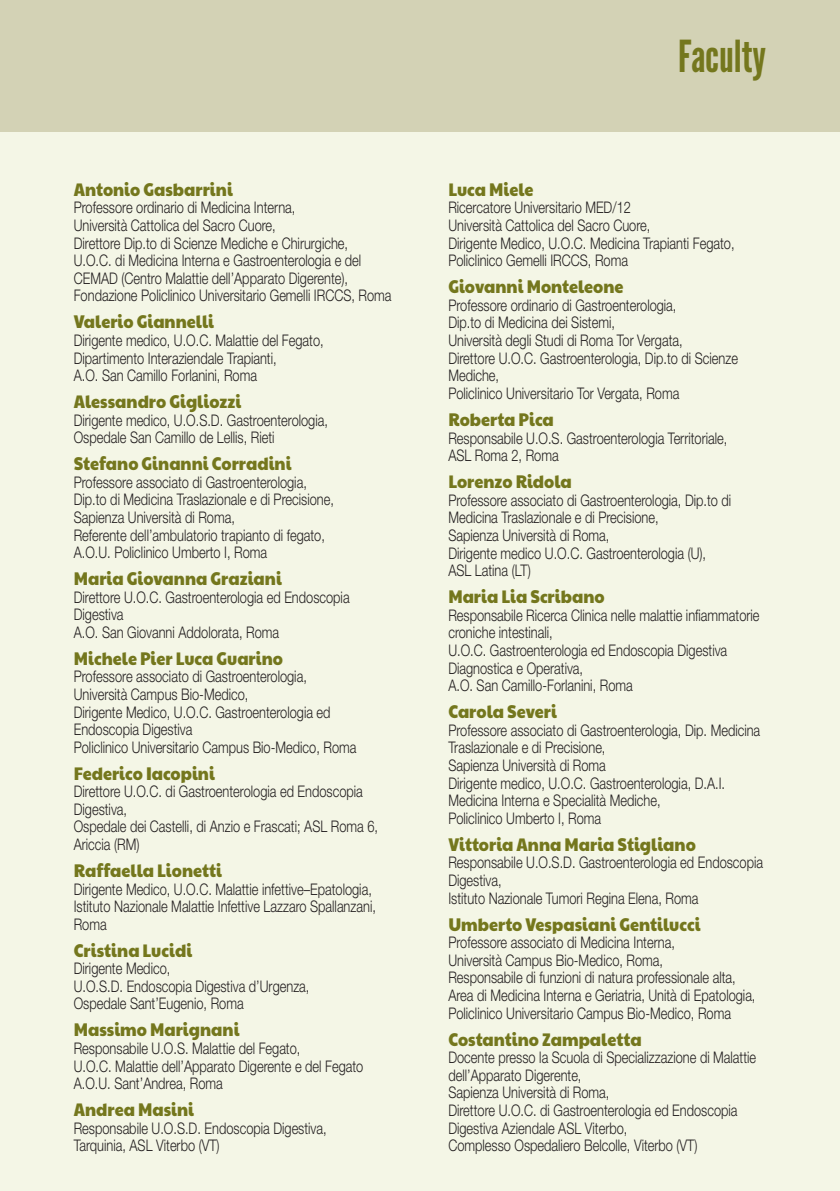
<style>
.page{position:relative;width:840px;height:1191px;background:#fff}
.page>*{position:absolute;margin:0;border:0;box-sizing:border-box;transform-origin:0 0}
.t1{font:44px "League Gothic";color:#74771d}
.t2{font:18px "Paytone One";color:#74771d;scale:.9 1}
.t3{font:300 16px/17.6px "Helvetica Neue LT Std";color:#231f20;scale:.8 1}
</style>
<div class="page">
<div style="left:0;top:0;width:839px;height:1191px;background:#f4f6e6"></div>
<div style="left:0;top:0;width:839px;height:131px;background:#d3d2b5"></div>
<p class="t2" style="left:74px;top:173px;width:178px">Antonio Gasbarrini</p>
<p class="t3" style="left:74px;top:199px;width:398px">Professore ordinario di Medicina Interna,<br>Università Cattolica del Sacro Cuore,<br>Direttore Dip.to di Scienze Mediche e Chirurgiche,<br>U.O.C. di Medicina Interna e Gastroenterologia e del CEMAD (Centro Malattie dell’Apparato Digerente), Fondazione Policlinico Universitario Gemelli IRCCS, Roma</p>
<p class="t2" style="left:74px;top:305px;width:157px">Valerio Giannelli</p>
<p class="t3" style="left:74px;top:331px;width:314px">Dirigente medico, U.O.C. Malattie del Fegato,<br>Dipartimento Interaziendale Trapianti,<br>A.O. San Camillo Forlanini, Roma</p>
<p class="t2" style="left:74px;top:385px;width:187px">Alessandro Gigliozzi</p>
<p class="t3" style="left:74px;top:411px;width:319px">Dirigente medico, U.O.S.D. Gastroenterologia,<br>Ospedale San Camillo de Lellis, Rieti</p>
<p class="t2" style="left:74px;top:447px;width:243px">Stefano Ginanni Corradini</p>
<p class="t3" style="left:74px;top:473px;width:326px">Professore associato di Gastroenterologia, Dip.to di Medicina Traslazionale e di Precisione, Sapienza Università di Roma,<br>Referente dell’ambulatorio trapianto di fegato, A.O.U. Policlinico Umberto I, Roma</p>
<p class="t2" style="left:74px;top:562px;width:233px">Maria Giovanna Graziani</p>
<p class="t3" style="left:74px;top:588px;width:346px">Direttore U.O.C. Gastroenterologia ed Endoscopia<br>Digestiva<br>A.O. San Giovanni Addolorata, Roma</p>
<p class="t2" style="left:74px;top:642px;width:234px">Michele Pier Luca Guarino</p>
<p class="t3" style="left:74px;top:667px;width:354px">Professore associato di Gastroenterologia, Università Campus Bio-Medico,<br>Dirigente Medico, U.O.C. Gastroenterologia ed Endoscopia Digestiva<br>Policlinico Universitario Campus Bio-Medico, Roma</p>
<p class="t2" style="left:74px;top:757px;width:158px">Federico Iacopini</p>
<p class="t3" style="left:74px;top:782px;width:381px">Direttore U.O.C. di Gastroenterologia ed Endoscopia Digestiva,<br>Ospedale dei Castelli, di Anzio e Frascati; ASL Roma 6, Ariccia (RM)</p>
<p class="t2" style="left:74px;top:854px;width:166px">Raffaella Lionetti</p>
<p class="t3" style="left:74px;top:879px;width:379px">Dirigente Medico, U.O.C. Malattie infettive–Epatologia,<br>Istituto Nazionale Malattie Infettive Lazzaro Spallanzani,<br>Roma</p>
<p class="t2" style="left:74px;top:933px;width:133px">Cristina Lucidi</p>
<p class="t3" style="left:74px;top:959px;width:296px">Dirigente Medico,<br>U.O.S.D. Endoscopia Digestiva d’Urgenza,<br>Ospedale Sant’Eugenio, Roma</p>
<p class="t2" style="left:74px;top:1013px;width:186px">Massimo Marignani</p>
<p class="t3" style="left:74px;top:1039px;width:363px">Responsabile U.O.S. Malattie del Fegato,<br>U.O.C. Malattie dell’Apparato Digerente e del Fegato<br>A.O.U. Sant’Andrea, Roma</p>
<p class="t2" style="left:74px;top:1093px;width:135px">Andrea Masini</p>
<p class="t3" style="left:74px;top:1118px;width:317px">Responsabile U.O.S.D. Endoscopia Digestiva,<br>Tarquinia, ASL Viterbo (VT)</p>
<h1 class="t1" style="left:677px;top:30px;width:89px">Faculty</h1>
<p class="t2" style="left:448px;top:173px;width:96px">Luca Miele</p>
<p class="t3" style="left:448px;top:199px;width:359px">Ricercatore Universitario MED/12<br>Università Cattolica del Sacro Cuore,<br>Dirigente Medico, U.O.C. Medicina Trapianti Fegato, Policlinico Gemelli IRCCS, Roma</p>
<p class="t2" style="left:448px;top:270px;width:196px">Giovanni Monteleone</p>
<p class="t3" style="left:448px;top:296px;width:363px">Professore ordinario di Gastroenterologia,<br>Dip.to di Medicina dei Sistemi,<br>Università degli Studi di Roma Tor Vergata,<br>Direttore U.O.C. Gastroenterologia, Dip.to di Scienze Mediche,<br>Policlinico Universitario Tor Vergata, Roma</p>
<p class="t2" style="left:448px;top:403px;width:119px">Roberta Pica</p>
<p class="t3" style="left:448px;top:429px;width:350px">Responsabile U.O.S. Gastroenterologia Territoriale,<br>ASL Roma 2, Roma</p>
<p class="t2" style="left:448px;top:465px;width:139px">Lorenzo Ridola</p>
<p class="t3" style="left:448px;top:491px;width:355px">Professore associato di Gastroenterologia, Dip.to di Medicina Traslazionale e di Precisione,<br>Sapienza Università di Roma,<br>Dirigente medico U.O.C. Gastroenterologia (U), ASL Latina (LT)</p>
<p class="t2" style="left:448px;top:580px;width:175px">Maria Lia Scribano</p>
<p class="t3" style="left:448px;top:606px;width:390px">Responsabile Ricerca Clinica nelle malattie infiammatorie croniche intestinali,<br>U.O.C. Gastroenterologia ed Endoscopia Digestiva Diagnostica e Operativa,<br>A.O. San Camillo-Forlanini, Roma</p>
<p class="t2" style="left:448px;top:695px;width:122px">Carola Severi</p>
<p class="t3" style="left:448px;top:721px;width:391px">Professore associato di Gastroenterologia, Dip. Medicina Traslazionale e di Precisione,<br>Sapienza Università di Roma<br>Dirigente medico, U.O.C. Gastroenterologia, D.A.I.<br>Medicina Interna e Specialità Mediche,<br>Policlinico Umberto I, Roma</p>
<p class="t2" style="left:448px;top:828px;width:276px">Vittoria Anna Maria Stigliano</p>
<p class="t3" style="left:448px;top:853px;width:395px">Responsabile U.O.S.D. Gastroenterologia ed Endoscopia<br>Digestiva,<br>Istituto Nazionale Tumori Regina Elena, Roma</p>
<p class="t2" style="left:448px;top:907px;width:281px">Umberto Vespasiani Gentilucci</p>
<p class="t3" style="left:448px;top:933px;width:385px">Professore associato di Medicina Interna,<br>Università Campus Bio-Medico, Roma,<br>Responsabile di funzioni di natura professionale alta, Area di Medicina Interna e Geriatria, Unità di Epatologia, Policlinico Universitario Campus Bio-Medico, Roma</p>
<p class="t2" style="left:448px;top:1022px;width:216px">Costantino Zampaletta</p>
<p class="t3" style="left:448px;top:1048px;width:386px">Docente presso la Scuola di Specializzazione di Malattie dell’Apparato Digerente,<br>Sapienza Università di Roma,<br>Direttore U.O.C. di Gastroenterologia ed Endoscopia Digestiva Aziendale ASL Viterbo,<br>Complesso Ospedaliero Belcolle, Viterbo (VT)</p>
</div>
